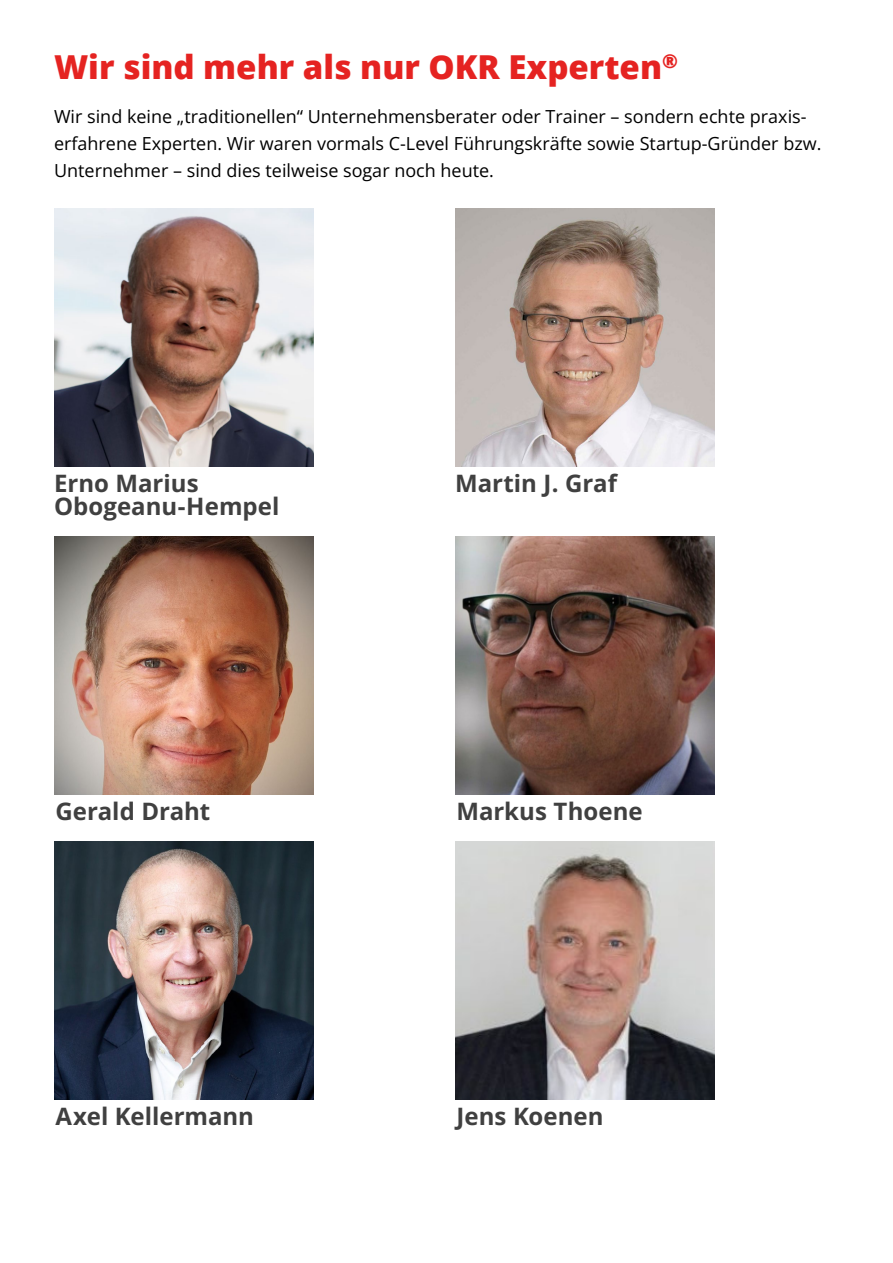
<style>
.page{position:relative;width:893px;height:1263px;background:#fff}
.page>*{position:absolute;margin:0;border:0;box-sizing:border-box;transform-origin:0 0}
.t1{font:800 33px "Open Sans";color:#e52321}
.t2{font:700 24px/23px "Open Sans";color:#404040}
.t3{font:18px/27px "Open Sans";color:#000}
</style>
<div class="page">
<img style="left:455px;top:209px;width:259px;height:258px">
<img style="left:54px;top:209px;width:259px;height:258px">
<img style="left:54px;top:842px;width:259px;height:258px">
<img style="left:455px;top:842px;width:259px;height:258px">
<img style="left:455px;top:536px;width:259px;height:258px">
<img style="left:54px;top:536px;width:259px;height:258px">
<h1 class="t1" style="left:54px;top:42px;width:625px">Wir sind mehr als nur OKR Experten<sup>®</sup></h1>
<p class="t3" style="left:54px;top:102px;width:769px">Wir sind keine „traditionellen“ Unternehmensberater oder Trainer – sondern echte praxis&shy;erfahrene Experten. Wir waren vormals C-Level Führungskräfte sowie Startup-Gründer bzw.<br>Unternehmer – sind dies teilweise sogar noch heute.</p>
<h2 class="t2" style="left:54px;top:471px;width:227px">Erno Marius<br>Obogeanu-Hempel</h2>
<h2 class="t2" style="left:455px;top:471px;width:163px">Martin J. Graf</h2>
<h2 class="t2" style="left:55px;top:800px;width:157px">Gerald Draht</h2>
<h2 class="t2" style="left:456px;top:800px;width:188px">Markus Thoene</h2>
<h2 class="t2" style="left:55px;top:1104px;width:200px">Axel Kellermann</h2>
<h2 class="t2" style="left:456px;top:1104px;width:149px">Jens Koenen</h2>
</div>
